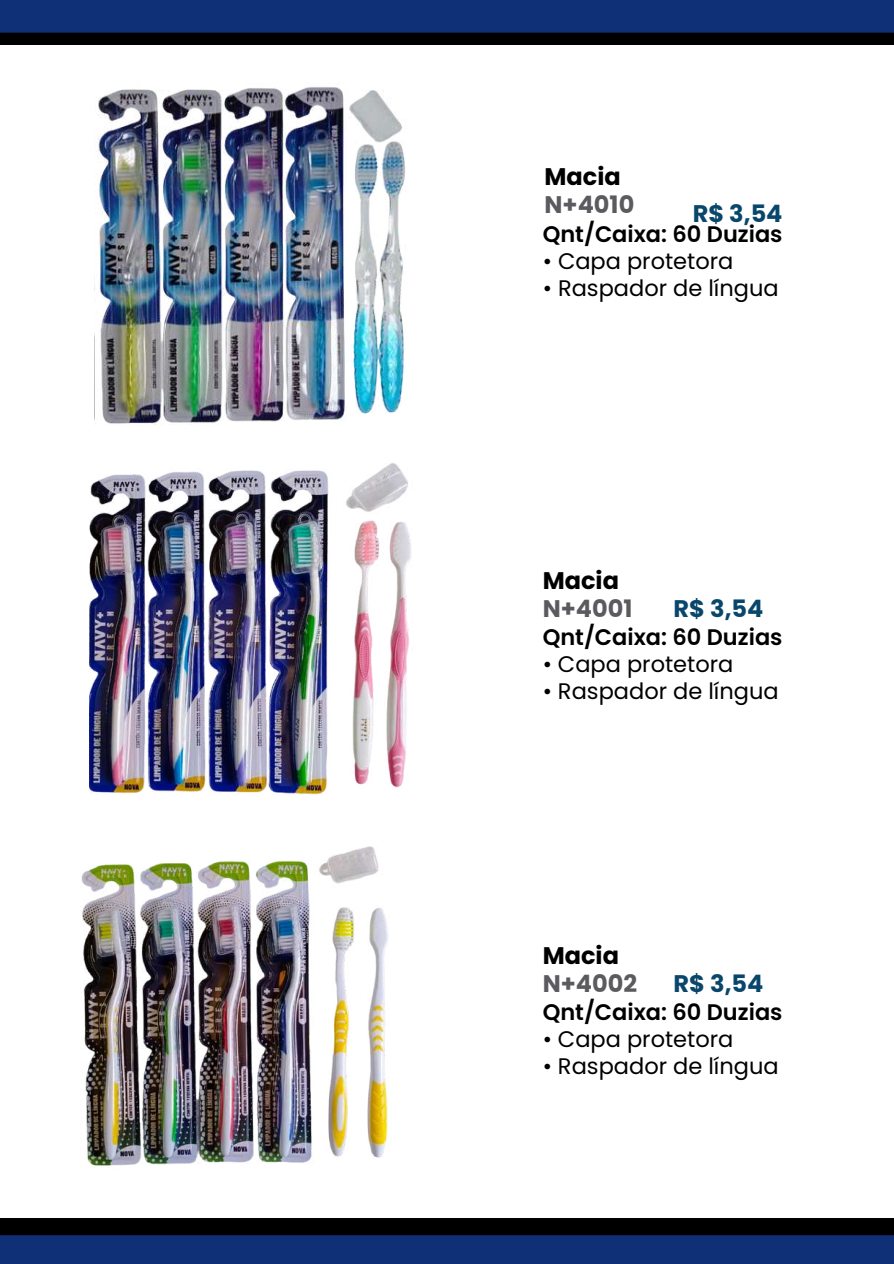
<style>
.page{position:relative;width:894px;height:1264px;background:#fff}
.page>*{position:absolute;margin:0;border:0;box-sizing:border-box;transform-origin:0 0}
.t1{font:700 24px "Poppins";color:#5b5b5f}
.t2{font:700 24px "Poppins";color:#08476b}
.t3{font:700 24px "Poppins";color:#000}
.t4{font:22.5px "Poppins";color:#000}
.t5{font:600 22.5px "Poppins";color:#000}
</style>
<div class="page">
<svg style="left:0;top:0;width:893px;height:45px;background:#0a2255"></svg>
<svg style="left:0;top:1218px;width:893px;height:45px;background:#091c48"></svg>
<img style="left:89px;top:463px;width:322px;height:332px">
<img style="left:81px;top:846px;width:307px;height:320px">
<img style="left:98px;top:87px;width:307px;height:338px">
<p class="t3" style="left:544px;top:160px;width:78px">Macia</p>
<p class="t1" style="left:544px;top:188px;width:91px">N+4010</p>
<p class="t2" style="left:692px;top:197px;width:91px">R$ 3,54</p>
<p class="t5" style="left:542px;top:218px;width:241px">Qnt/Caixa: 60 Duzias</p>
<p class="t4" style="left:542px;top:245px;width:192px">• Capa protetora</p>
<p class="t4" style="left:542px;top:272px;width:237px">• Raspador de língua</p>
<p class="t3" style="left:542px;top:563px;width:78px">Macia</p>
<p class="t1" style="left:542px;top:592px;width:91px">N+4001</p>
<p class="t2" style="left:673px;top:592px;width:91px">R$ 3,54</p>
<p class="t5" style="left:542px;top:621px;width:241px">Qnt/Caixa: 60 Duzias</p>
<p class="t4" style="left:542px;top:648px;width:192px">• Capa protetora</p>
<p class="t4" style="left:542px;top:675px;width:237px">• Raspador de língua</p>
<p class="t3" style="left:542px;top:938px;width:78px">Macia</p>
<p class="t1" style="left:542px;top:967px;width:96px">N+4002</p>
<p class="t2" style="left:673px;top:967px;width:91px">R$ 3,54</p>
<p class="t5" style="left:542px;top:996px;width:241px">Qnt/Caixa: 60 Duzias</p>
<p class="t4" style="left:542px;top:1023px;width:192px">• Capa protetora</p>
<p class="t4" style="left:542px;top:1050px;width:237px">• Raspador de língua</p>
</div>
